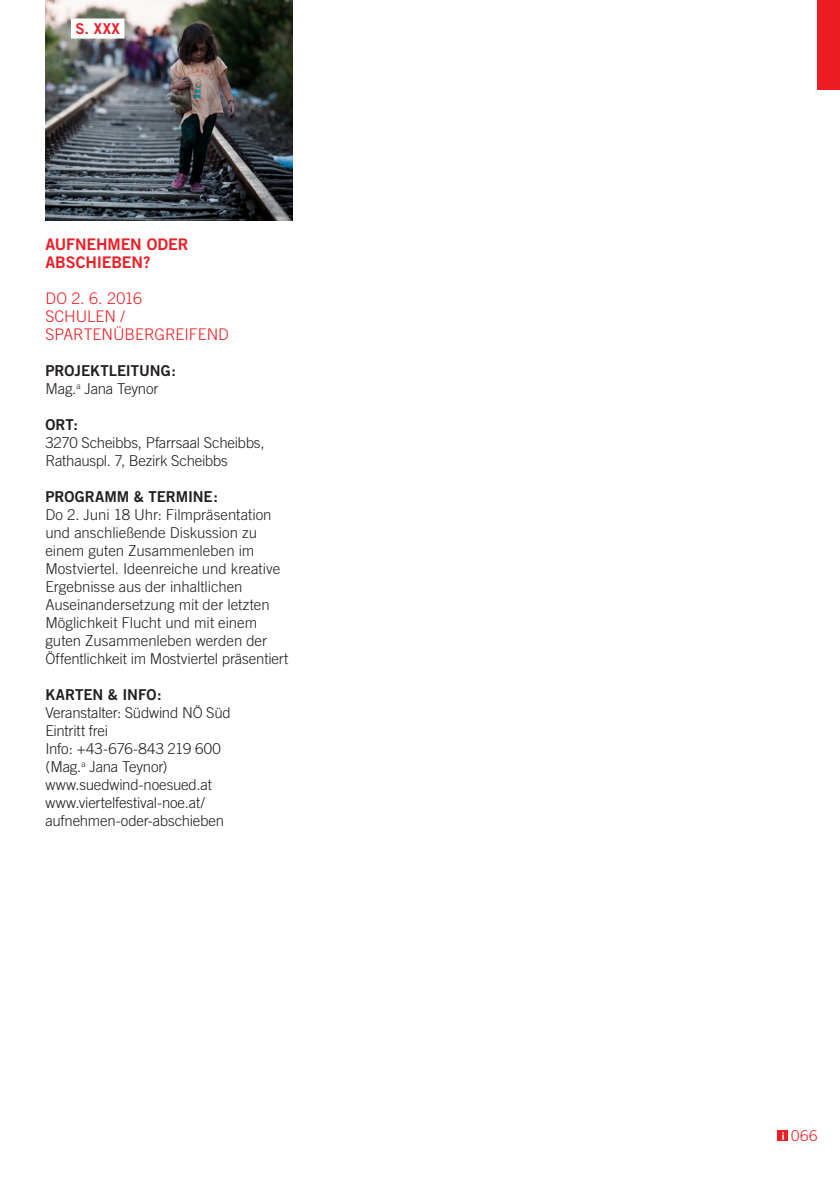
<style>
.page{position:relative;width:840px;height:1180px;background:#fff}
.page>*{position:absolute;margin:0;border:0;box-sizing:border-box;transform-origin:0 0}
.Hardfacts_Normal_cop{font:300 16px "Trade Gothic";color:#ee1d23}
.Hardfacts_Normal_cop-2{font:16px "Trade Gothic Bold Two";letter-spacing:-.01em;color:#ee1d23}
.Hardfacts_Normal_cop-3{font:300 15px/18px "Trade Gothic";letter-spacing:-.01em;color:#231f20}
.Hardfacts_Normal_cop-4{font:15px "Trade Gothic Bold Two";letter-spacing:-.005em;color:#231f20}
.t1{font:15px "Trade Gothic Bold Two";color:#ee1d23}
.t2{font:300 15px "Trade Gothic";color:#ee1d23}
</style>
<div class="page">
<img style="left:45px;top:0;width:247px;height:220px">
<div style="left:71px;top:19px;width:53px;height:20px;background:#fff"></div>
<div style="left:777px;top:1130px;width:11px;height:10px;background:#ee1d23"></div>
<svg style="left:781px;top:1132px;width:3px;height:7px"></svg>
<div style="left:816px;top:0;width:23px;height:89px;background:#ee1d23"></div>
<p class="t1" style="left:75px;top:19px;width:46px">S. XXX</p>
<p class="Hardfacts_Normal_cop-2" style="left:45px;top:234px;width:145px">AUFNEHMEN ODER</p>
<p class="Hardfacts_Normal_cop-2" style="left:45px;top:252px;width:107px">ABSCHIEBEN?</p>
<p class="Hardfacts_Normal_cop" style="left:45px;top:288px;width:98px">DO 2. 6. 2016</p>
<p class="Hardfacts_Normal_cop" style="left:45px;top:306px;width:81px">SCHULEN /</p>
<p class="Hardfacts_Normal_cop" style="left:45px;top:324px;width:185px">SPARTENÜBERGREIFEND</p>
<p class="Hardfacts_Normal_cop-4" style="left:45px;top:361px;width:132px">PROJEKTLEITUNG:</p>
<p class="Hardfacts_Normal_cop-3" style="left:45px;top:379px;width:114px">Mag.<sup>a</sup> Jana Teynor</p>
<p class="Hardfacts_Normal_cop-4" style="left:45px;top:415px;width:34px">ORT:</p>
<p class="Hardfacts_Normal_cop-3" style="left:45px;top:433px;width:220px">3270 Scheibbs, Pfarrsaal Scheibbs,<br>Rathauspl. 7, Bezirk Scheibbs</p>
<p class="Hardfacts_Normal_cop-4" style="left:45px;top:487px;width:174px">PROGRAMM &amp; TERMINE:</p>
<p class="Hardfacts_Normal_cop-3" style="left:45px;top:505px;width:244px">Do 2. Juni 18 Uhr: Filmpräsentation und anschließende Diskussion zu einem guten Zusammenleben im Mostviertel. Ideenreiche und kreative Ergebnisse aus der inhaltlichen Auseinandersetzung mit der letzten Möglichkeit Flucht und mit einem guten Zusammenleben werden der Öffentlichkeit im Mostviertel präsentiert</p>
<p class="Hardfacts_Normal_cop-4" style="left:45px;top:685px;width:118px">KARTEN &amp; INFO:</p>
<p class="Hardfacts_Normal_cop-3" style="left:45px;top:703px;width:187px">Veranstalter: Südwind NÖ Süd</p>
<p class="Hardfacts_Normal_cop-3" style="left:45px;top:721px;width:64px">Eintritt frei</p>
<p class="Hardfacts_Normal_cop-3" style="left:45px;top:739px;width:177px">Info: +43-676-843 219 600</p>
<p class="Hardfacts_Normal_cop-3" style="left:45px;top:757px;width:124px">(Mag.<sup>a</sup> Jana Teynor)</p>
<p class="Hardfacts_Normal_cop-3" style="left:45px;top:775px;width:168px">www.suedwind-noesued.at</p>
<p class="Hardfacts_Normal_cop-3" style="left:45px;top:793px;width:161px">www.viertelfestival-noe.at/</p>
<p class="Hardfacts_Normal_cop-3" style="left:45px;top:811px;width:180px">aufnehmen-oder-abschieben</p>
<p class="t2" style="left:790px;top:1126px;width:28px">066</p>
</div>
